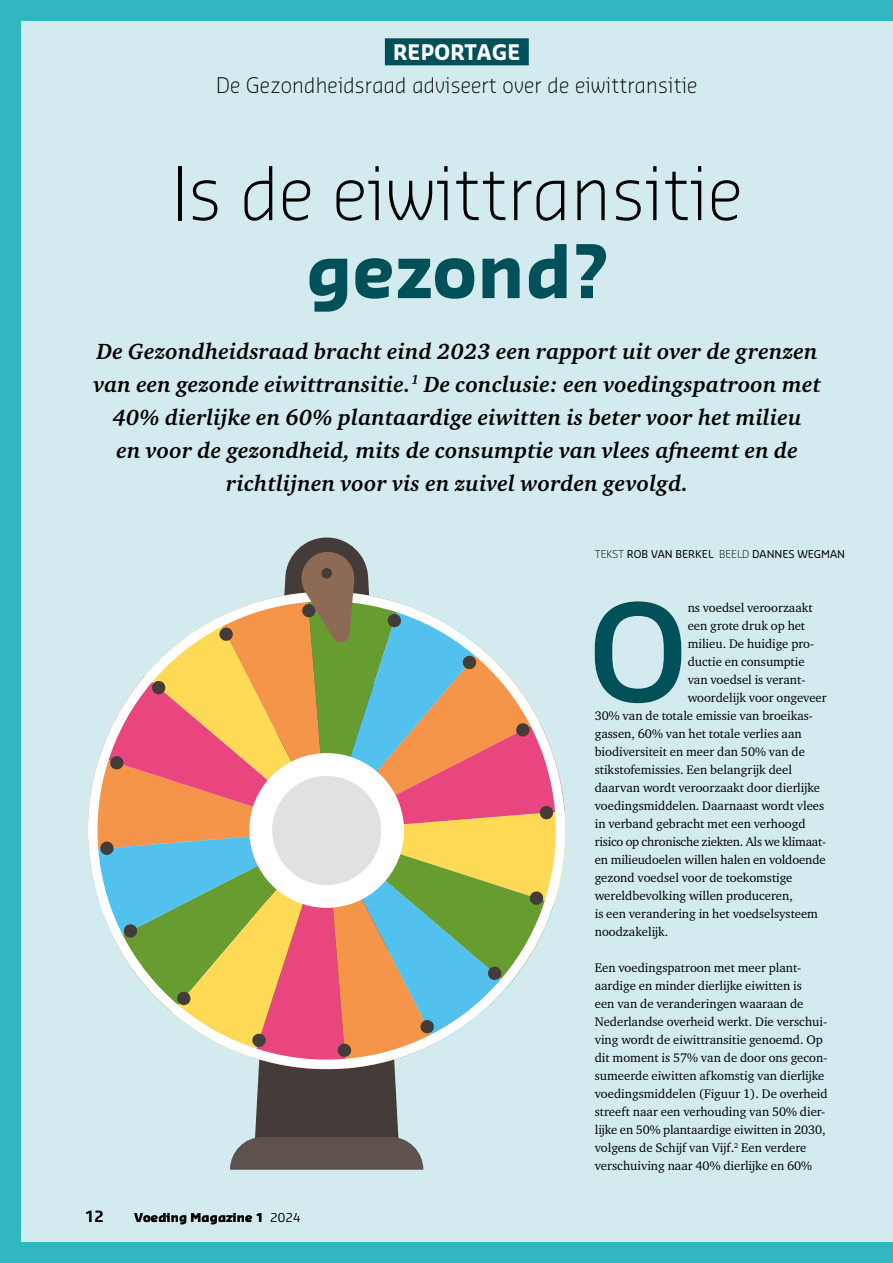
<style>
.page{position:relative;width:893px;height:1263px;background:#30b7c0}
.page>*{position:absolute;margin:0;border:0;box-sizing:border-box;transform-origin:0 0}
.t1{font:600 132.75px "Sansa Std";color:#00505a}
.t2{font:300 72px "Sansa Std";color:#000}
.t3{font:700 72px "Sansa Std";color:#00505a}
.t4{font:italic 700 22.5px/33px "Charter ITC Std";letter-spacing:.01em;color:#000;text-align:center}
.t5{font:300 21px "Sansa Std";letter-spacing:.01em;color:#000}
.t6{font:700 21px "Sansa Std";letter-spacing:.01em;color:#fff}
.t7{font:600 15px "Sansa Std";color:#000}
.t8{font:12.75px/18px "Charter ITC Std";color:#000}
.t9{font:12.75px "Charter ITC Std";letter-spacing:-.02em;color:#000}
.t10{font:700 12px "Sansa Std";letter-spacing:.01em;color:#000}
.t11{font:10.5px "Sansa Std";color:#000}
.s1{font-weight:300}
</style>
<div class="page">
<div style="left:21px;top:21px;width:872px;height:1221px;background:#d3ebee"></div>
<div style="left:385px;top:38px;width:144px;height:27px;background:#00505a"></div>
<svg style="left:255px;top:537px;width:144px;height:600px;background:#565350"></svg>
<svg style="left:230px;top:1137px;width:193px;height:33px;background:#665d5a"></svg>
<svg style="left:87px;top:548px;width:479px;height:523px"></svg>
<div style="left:321px;top:568px;width:11px;height:10px;background:#433c38;border-radius:50%"></div>
<h3 class="t6" style="left:393px;top:38px;width:129px">REPORTAGE</h3>
<h3 class="t5" style="left:216px;top:71px;width:483px">De Gezondheidsraad adviseert over de eiwittransitie</h3>
<h2 class="t2" style="left:171px;top:146px;width:573px">Is de eiwittransitie</h2>
<h2 class="t3" style="left:306px;top:224px;width:304px">gezond?</h2>
<p class="t4" style="left:93px;top:334px;width:729px">De Gezondheidsraad bracht eind 2023 een rapport uit over de grenzen van een gezonde eiwittransitie.<sup>1</sup> De conclusie: een voedingspatroon met 40% dierlijke en 60% plantaardige eiwitten is beter voor het milieu<br>en voor de gezondheid, mits de consumptie van vlees afneemt en de richtlijnen voor vis en zuivel worden gevolgd.</p>
<p class="t11" style="left:595px;top:547px;width:252px"><span class="s1">TEKST</span> ROB VAN BERKEL <span class="s1">BEELD</span> DANNES WEGMAN</p>
<p class="t7" style="left:85px;top:1206px;width:20px">12</p>
<p class="t10" style="left:134px;top:1210px;width:168px">Voeding Magazine 1 <span class="s1">2024</span></p>
<h1 class="t1" style="left:588px;top:565px;width:101px">O</h1>
<p class="t8" style="left:688px;top:598px;width:127px">ns voedsel veroorzaakt</p>
<p class="t8" style="left:688px;top:616px;width:119px">een grote druk op het</p>
<p class="t8" style="left:688px;top:634px;width:128px">milieu. De huidige pro-</p>
<p class="t8" style="left:688px;top:652px;width:119px">ductie en consumptie</p>
<p class="t8" style="left:688px;top:670px;width:119px">van voedsel is verant-</p>
<p class="t8" style="left:688px;top:688px;width:141px">woordelijk voor ongeveer</p>
<p class="t8" style="left:595px;top:706px;width:220px">30% van de totale emissie van broeikas-</p>
<p class="t8" style="left:595px;top:724px;width:208px">gassen, 60% van het totale verlies aan</p>
<p class="t8" style="left:595px;top:742px;width:212px">biodiversiteit en meer dan 50% van de</p>
<p class="t8" style="left:595px;top:760px;width:199px">stikstofemissies. Een belangrijk deel</p>
<p class="t8" style="left:595px;top:778px;width:227px">daarvan wordt veroorzaakt door dierlijke</p>
<p class="t8" style="left:595px;top:796px;width:231px">voedingsmiddelen. Daarnaast wordt vlees</p>
<p class="t8" style="left:595px;top:814px;width:212px">in verband gebracht met een verhoogd</p>
<p class="t9" style="left:595px;top:834px;width:233px">risico op chronische ziekten. Als we klimaat-</p>
<p class="t8" style="left:595px;top:850px;width:232px">en milieudoelen willen halen en voldoende</p>
<p class="t8" style="left:595px;top:868px;width:199px">gezond voedsel voor de toekomstige</p>
<p class="t8" style="left:595px;top:886px;width:200px">wereldbevolking willen produceren,</p>
<p class="t8" style="left:595px;top:904px;width:225px">is een verandering in het voedselsysteem</p>
<p class="t8" style="left:595px;top:922px;width:75px">noodzakelijk.</p>
<p class="t8" style="left:595px;top:958px;width:234px">Een voedingspatroon met meer plant&shy;aardige en minder dierlijke eiwitten is<br>een van de veranderingen waaraan de Nederlandse overheid werkt. Die verschui&shy;ving wordt de eiwittransitie genoemd. Op dit moment is 57% van de door ons gecon&shy;sumeerde eiwitten afkomstig van dierlijke voedingsmiddelen (Figuur 1). De overheid streeft naar een verhouding van 50% dier&shy;lijke en 50% plantaardige eiwitten in 2030, volgens de Schijf van Vijf.<sup>2</sup> Een verdere verschuiving naar 40% dierlijke en 60%</p>
</div>
